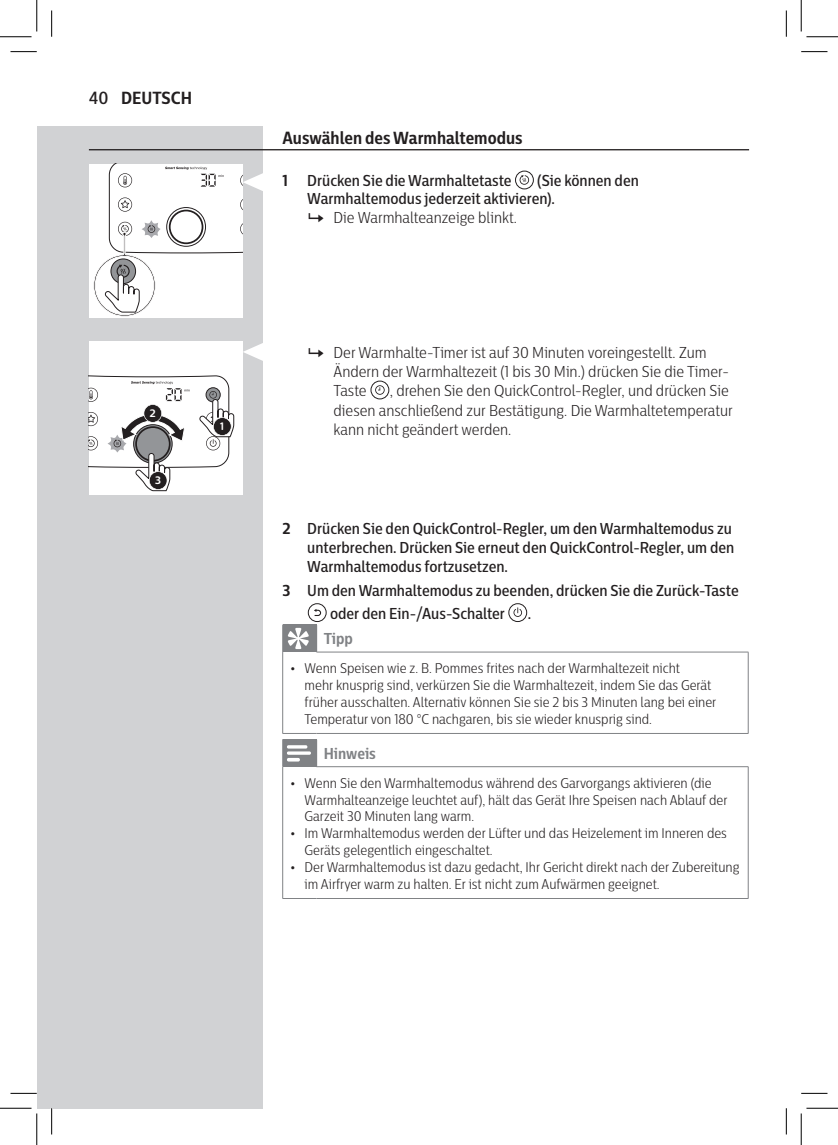
<style>
.page{position:relative;width:838px;height:1145px;background:#fff}
.page>*{position:absolute;margin:0;border:0;box-sizing:border-box;transform-origin:0 0}
.heading-title-paragr{font:700 17.5px "Centrale Sans Cnd";color:#231f20}
.t1{font:500 15.75px/18.9px "Centrale Sans Cnd";color:#231f20}
.t2{font:300 15.75px/19.2px "Centrale Sans Cnd";color:#231f20}
.cautions-caption-par{font:700 15.75px "Centrale Sans Cnd";color:#808285}
.t3{font:300 14px/16.8px "Centrale Sans Cnd";color:#231f20}
.t4{font:700 10.85px "Centrale Sans Rnd";color:#fff}
.s1{font-weight:500}
.s2{font-weight:700}
.s3{font-family:"Gill Sans Alt One WGL Light";font-weight:400;font-size:12.42px}
</style>
<div class="page">
<div style="left:37px;top:126px;width:225px;height:982px;background:#d1d2d4"></div>
<hr style="left:89px;top:149px;width:660px;height:1px;background:#231f20">
<svg style="left:519px;top:175px;width:10px;height:10px"></svg>
<div style="left:515px;top:171px;width:18px;height:18px;border:1px solid #231f20;border-radius:50%"></div>
<svg style="left:375px;top:385px;width:9px;height:10px"></svg>
<div style="left:370px;top:381px;width:19px;height:18px;border:1px solid #231f20;border-radius:50%"></div>
<svg style="left:314px;top:609px;width:7px;height:7px"></svg>
<div style="left:308px;top:603px;width:18px;height:19px;border:1px solid #231f20;border-radius:50%"></div>
<svg style="left:513px;top:607px;width:9px;height:10px"></svg>
<div style="left:508px;top:603px;width:19px;height:19px;border:1px solid #231f20;border-radius:50%"></div>
<div style="left:283px;top:625px;width:33px;height:27px;background:#808285"></div>
<hr style="left:747px;top:652px;width:1px;height:81px;background:#808285">
<hr style="left:282px;top:652px;width:1px;height:81px;background:#808285">
<hr style="left:282px;top:733px;width:34px;height:1px;background:#808285">
<hr style="left:316px;top:733px;width:432px;height:1px;background:#808285">
<svg style="left:316px;top:625px;width:1px;height:27px"></svg>
<hr style="left:316px;top:652px;width:432px;height:1px;background:#808285">
<svg style="left:282px;top:625px;width:27px;height:27px"></svg>
<hr style="left:747px;top:767px;width:1px;height:131px;background:#808285">
<hr style="left:282px;top:767px;width:1px;height:131px;background:#808285">
<hr style="left:282px;top:898px;width:34px;height:1px;background:#808285">
<hr style="left:316px;top:898px;width:432px;height:1px;background:#808285">
<hr style="left:282px;top:739px;width:35px;height:1px;background:#808285">
<hr style="left:316px;top:766px;width:432px;height:1px;background:#808285">
<svg style="left:282px;top:740px;width:35px;height:27px"></svg>
<div style="left:89px;top:164px;width:154px;height:154px;background:#fff"></div>
<svg style="left:93px;top:164px;width:170px;height:153px"></svg>
<svg style="left:243px;top:342px;width:20px;height:20px"></svg>
<div style="left:89px;top:341px;width:154px;height:154px;background:#fff"></div>
<svg style="left:89px;top:375px;width:145px;height:116px"></svg>
<svg style="left:10px;top:51px;width:27px;height:1px"></svg>
<svg style="left:801px;top:51px;width:26px;height:1px"></svg>
<svg style="left:10px;top:1093px;width:27px;height:1px"></svg>
<svg style="left:801px;top:1093px;width:26px;height:1px"></svg>
<svg style="left:51px;top:10px;width:1px;height:27px"></svg>
<svg style="left:51px;top:1108px;width:1px;height:26px"></svg>
<svg style="left:786px;top:10px;width:1px;height:27px"></svg>
<svg style="left:786px;top:1108px;width:1px;height:26px"></svg>
<hr style="left:0;top:36px;width:32px;height:1px;background:#000">
<hr style="left:806px;top:36px;width:31px;height:1px;background:#000">
<hr style="left:0;top:1108px;width:32px;height:1px;background:#000">
<hr style="left:806px;top:1108px;width:31px;height:1px;background:#000">
<hr style="left:36px;top:0;width:1px;height:31px;background:#000">
<hr style="left:36px;top:1113px;width:1px;height:32px;background:#000">
<hr style="left:800px;top:0;width:1px;height:31px;background:#000">
<hr style="left:800px;top:1113px;width:1px;height:32px;background:#000">
<p class="heading-title-paragr" style="left:89px;top:87px;width:105px"><span class="s1">40</span> DEUTSCH</p>
<p class="t4" style="left:149px;top:407px;width:8px">2</p>
<p class="t4" style="left:155px;top:474px;width:8px">3</p>
<p class="t4" style="left:220px;top:420px;width:6px">1</p>
<p class="heading-title-paragr" style="left:282px;top:127px;width:241px">Auswählen des Warmhaltemodus</p>
<p class="t1" style="left:282px;top:171px;width:231px"><span class="s2">1</span> Drücken Sie die Warmhaltetaste</p>
<p class="t1" style="left:307px;top:172px;width:333px;line-height:17.5px;text-indent:230px">(Sie können den<br>Warmhaltemodus jederzeit aktivieren).</p>
<p class="t2" style="left:333px;top:208px;width:185px">Die Warmhalteanzeige blinkt.</p>
<p class="t2" style="left:333px;top:342px;width:397px">Der Warmhalte-Timer ist auf 30 Minuten voreingestellt. Zum<br>Ändern der Warmhaltezeit (1 bis 30 Min.) drücken Sie die Timer-<br>Taste</p>
<p class="t2" style="left:333px;top:381px;width:400px;text-indent:56px">, drehen Sie den QuickControl-Regler, und drücken Sie diesen anschließend zur Bestätigung. Die Warmhaltetemperatur kann nicht geändert werden.</p>
<p class="t1" style="left:307px;top:519px;width:428px;text-indent:-25px"><span class="s2">2</span> Drücken Sie den QuickControl-Regler, um den Warmhaltemodus zu unterbrechen. Drücken Sie erneut den QuickControl-Regler, um den<br>Warmhaltemodus fortzusetzen.</p>
<p class="t1" style="left:330px;top:579px;width:410px;line-height:22.9px;text-indent:-48px"><span class="s2">3</span> Um den Warmhaltemodus zu beenden, drücken Sie die Zurück-Taste oder den Ein-/Aus-Schalter</p>
<p class="t1" style="left:527px;top:604px;width:5px">.</p>
<p class="cautions-caption-par" style="left:323px;top:629px;width:31px">Tipp</p>
<p class="t3" style="left:304px;top:660px;width:413px;text-indent:-15px"><span class="s3">•</span> Wenn Speisen wie z. B. Pommes frites nach der Warmhaltezeit nicht<br>mehr knusprig sind, verkürzen Sie die Warmhaltezeit, indem Sie das Gerät früher ausschalten. Alternativ können Sie sie 2 bis 3 Minuten lang bei einer Temperatur von 180 °C nachgaren, bis sie wieder knusprig sind.</p>
<p class="cautions-caption-par" style="left:323px;top:743px;width:54px">Hinweis</p>
<p class="t3" style="left:304px;top:774px;width:424px;text-indent:-15px"><span class="s3">•</span> Wenn Sie den Warmhaltemodus während des Garvorgangs aktivieren (die<br>Warmhalteanzeige leuchtet auf), hält das Gerät Ihre Speisen nach Ablauf der<br>Garzeit 30 Minuten lang warm.</p>
<p class="t3" style="left:304px;top:825px;width:424px;text-indent:-15px"><span class="s3">•</span> Im Warmhaltemodus werden der Lüfter und das Heizelement im Inneren des<br>Geräts gelegentlich eingeschaltet.</p>
<p class="t3" style="left:304px;top:858px;width:436px;text-indent:-15px"><span class="s3">•</span> Der Warmhaltemodus ist dazu gedacht, Ihr Gericht direkt nach der Zubereitung im Airfryer warm zu halten. Er ist nicht zum Aufwärmen geeignet.</p>
</div>
